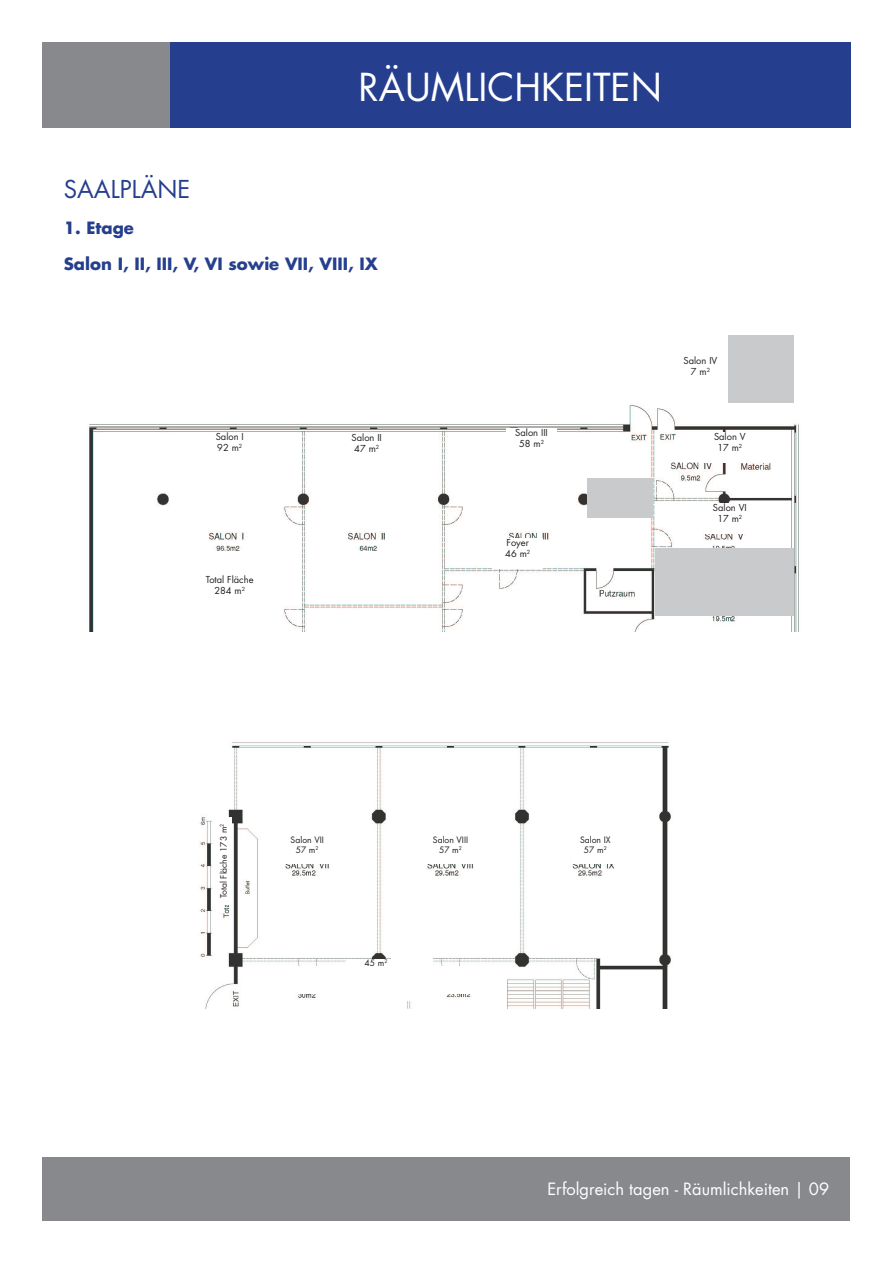
<style>
.page{position:relative;width:893px;height:1263px;background:#fff}
.page>*{position:absolute;margin:0;border:0;box-sizing:border-box;transform-origin:0 0}
.t1{font:37.5px "Futura Std";color:#fff}
.t2{font:24px "Futura Std";color:#253f8e}
.t3{font:700 16.5px "Futura Std";color:#253f8e}
.t4{font:16.5px "Futura Std";color:#fff}
.t5{font:9.3px "Futura Std";color:#231f20}
.t6{font:8.55px "Futura Std";color:#231f20}
</style>
<div class="page">
<div style="left:43px;top:43px;width:127px;height:85px;background:#87898c"></div>
<div style="left:170px;top:43px;width:680px;height:85px;background:#253f8e"></div>
<img style="left:88px;top:335px;width:711px;height:296px">
<div style="left:204px;top:432px;width:51px;height:30px;background:#fff"></div>
<div style="left:341px;top:433px;width:51px;height:31px;background:#fff"></div>
<div style="left:506px;top:428px;width:51px;height:30px;background:#fff"></div>
<div style="left:492px;top:538px;width:51px;height:30px;background:#fff"></div>
<div style="left:681px;top:356px;width:39px;height:22px;background:#fff"></div>
<div style="left:704px;top:432px;width:51px;height:30px;background:#fff"></div>
<div style="left:704px;top:503px;width:51px;height:30px;background:#fff"></div>
<div style="left:670px;top:368px;width:11px;height:10px;background:#fff"></div>
<div style="left:679px;top:378px;width:25px;height:10px;background:#fff"></div>
<div style="left:166px;top:575px;width:128px;height:22px;background:#fff"></div>
<div style="left:588px;top:478px;width:65px;height:39px;background:#c9cacc"></div>
<div style="left:728px;top:336px;width:65px;height:67px;background:#c9cacc"></div>
<div style="left:656px;top:548px;width:138px;height:67px;background:#c9cacc"></div>
<img style="left:199px;top:742px;width:472px;height:267px">
<div style="left:277px;top:836px;width:60px;height:27px;background:#fff"></div>
<div style="left:423px;top:836px;width:55px;height:27px;background:#fff"></div>
<div style="left:572px;top:836px;width:47px;height:27px;background:#fff"></div>
<div style="left:220px;top:817px;width:12px;height:87px;background:#fff"></div>
<div style="left:277px;top:966px;width:60px;height:28px;background:#fff"></div>
<div style="left:432px;top:966px;width:60px;height:28px;background:#fff"></div>
<div style="left:391px;top:940px;width:41px;height:60px;background:#fff"></div>
<div style="left:346px;top:958px;width:60px;height:28px;background:#fff"></div>
<div style="left:43px;top:1157px;width:807px;height:63px;background:#87898c"></div>
<p class="t1" style="left:359px;top:63px;width:305px">RÄUMLICHKEITEN</p>
<p class="t2" style="left:64px;top:174px;width:128px">SAALPLÄNE</p>
<p class="t3" style="left:64px;top:217px;width:72px">1. Etage</p>
<p class="t3" style="left:64px;top:253px;width:316px">Salon I, II, III, V, VI sowie VII, VIII, IX</p>
<p class="t5" style="left:216px;top:430px;width:30px">Salon I</p>
<p class="t5" style="left:217px;top:441px;width:26px">92 m<sup>2</sup></p>
<p class="t5" style="left:206px;top:574px;width:49px">Total Fläche</p>
<p class="t5" style="left:214px;top:585px;width:32px">284 m<sup>2</sup></p>
<p class="t5" style="left:352px;top:432px;width:32px">Salon II</p>
<p class="t5" style="left:354px;top:443px;width:26px">47 m<sup>2</sup></p>
<p class="t5" style="left:515px;top:426px;width:34px">Salon III</p>
<p class="t5" style="left:519px;top:437px;width:26px">58 m<sup>2</sup></p>
<p class="t5" style="left:507px;top:536px;width:24px">Foyer</p>
<p class="t5" style="left:505px;top:547px;width:26px">46 m<sup>2</sup></p>
<p class="t5" style="left:683px;top:354px;width:35px">Salon IV</p>
<p class="t5" style="left:691px;top:366px;width:21px">7 m<sup>2</sup></p>
<p class="t5" style="left:714px;top:430px;width:33px">Salon V</p>
<p class="t5" style="left:717px;top:441px;width:26px">17 m<sup>2</sup></p>
<p class="t5" style="left:713px;top:501px;width:35px">Salon VI</p>
<p class="t5" style="left:717px;top:513px;width:26px">17 m<sup>2</sup></p>
<p class="t6" style="left:218px;top:898px;width:76px;rotate:-90deg">Total Fläche 173 m<sup>2</sup></p>
<p class="t6" style="left:291px;top:834px;width:35px">Salon VII</p>
<p class="t6" style="left:296px;top:844px;width:24px">57 m<sup>2</sup></p>
<p class="t6" style="left:365px;top:957px;width:24px">45 m<sup>2</sup></p>
<p class="t6" style="left:433px;top:834px;width:37px">Salon VIII</p>
<p class="t6" style="left:439px;top:844px;width:24px">57 m<sup>2</sup></p>
<p class="t6" style="left:580px;top:834px;width:32px">Salon IX</p>
<p class="t6" style="left:584px;top:844px;width:24px">57 m<sup>2</sup></p>
<p class="t4" style="left:547px;top:1179px;width:283px">Erfolgreich tagen - Räumlichkeiten | 09</p>
</div>
